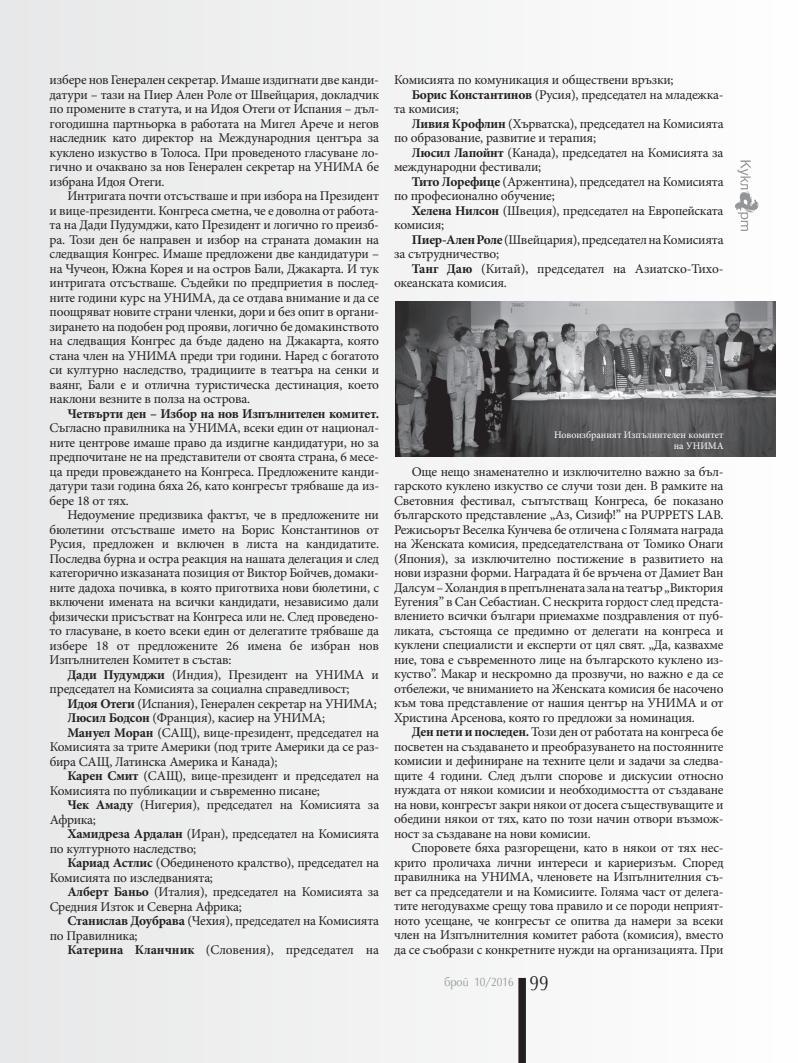
<style>
.page{position:relative;width:798px;height:1063px;background:#fff}
.page>*{position:absolute;margin:0;border:0;box-sizing:border-box;transform-origin:0 0}
.t1{font:13.38px/14.5px "Minion Pro";letter-spacing:-.02em;color:#231f20;text-align:justify}
.t2{font:700 13.38px "Minion Pro";letter-spacing:-.02em;color:#231f20}
.t3{font:12.5px "Opal Bulgarian CYR";color:#939598;scale:.9 1}
.t4{font:10px/10.6px "Minion Pro";color:#fff;text-align:right}
.s1{font-weight:700}
.s2{font-size:21.25px;color:#231f20}
</style>
<div class="page">
<div style="left:0;top:0;width:797px;height:1063px;background:#f2f2f3"></div>
<svg style="left:735px;top:161px;width:23px;height:70px"></svg>
<div style="left:518px;top:978px;width:7px;height:85px;background:#231f20"></div>
<img style="left:395px;top:301px;width:380px;height:155px">
<p class="t1" style="left:50px;top:73px;width:331px">избере нов Генерален секретар. Имаше издигнати две канди&shy;датури – тази на Пиер Ален Роле от Швейцария, докладчик по промените в статута, и на Идоя Отеги от Испания – дъл&shy;гогодишна партньорка в работата на Мигел Арече и негов наследник като директор на Международния центъра за куклено изкуство в Толоса. При проведеното гласуване ло&shy;гично и очаквано за нов Генерален секретар на УНИМА бе избрана Идоя Отеги.</p>
<p class="t1" style="left:50px;top:189px;width:331px;text-indent:18px">Интригата почти отсъстваше и при избора на Президент и вице-президенти. Конгреса сметна, че е доволна от работа&shy;та на Дади Пудумджи, като Президент и логично го преизб&shy;ра. Този ден бе направен и избор на страната домакин на следващия Конгрес. Имаше предложени две кандидатури – на Чучеон, Южна Корея и на остров Бали, Джакарта. И тук интригата отсъстваше. Съдейки по предприетия в послед&shy;ните години курс на УНИМА, да се отдава внимание и да се поощряват новите страни членки, дори и без опит в органи&shy;зирането на подобен род прояви, логично бе домакинството на следващия Конгрес да бъде дадено на Джакарта, която стана член на УНИМА преди три години. Наред с богатото си културно наследство, традициите в театъра на сенки и ваянг, Бали е и отлична туристическа дестинация, което наклони везните в полза на острова.</p>
<p class="t2" style="left:67px;top:404px;width:313px">Четвърти ден – Избор на нов Изпълнителен комитет.</p>
<p class="t1" style="left:50px;top:421px;width:331px">Съгласно правилника на УНИМА, всеки един от национал&shy;ните центрове имаше право да издигне кандидатури, но за предпочитане не на представители от своята страна, 6 месе&shy;ца преди провеждането на Конгреса. Предложените канди&shy;датури тази година бяха 26, като конгресът трябваше да из&shy;бере 18 от тях.</p>
<p class="t1" style="left:50px;top:508px;width:331px;text-indent:18px">Недоумение предизвика фактът, че в предложените ни бюлетини отсъстваше името на Борис Константинов от Русия, предложен и включен в листа на кандидатите.<br>Последва бурна и остра реакция на нашата делегация и след категорично изказаната позиция от Виктор Бойчев, домаки&shy;ните дадоха почивка, в която приготвиха нови бюлетини, с включени имената на всички кандидати, независимо дали физически присъстват на Конгреса или не. След проведено&shy;то гласуване, в което всеки един от делегатите трябваше да избере 18 от предложените 26 имена бе избран нов Изпълнителен Комитет в състав:</p>
<p class="t1" style="left:50px;top:667px;width:331px;text-indent:18px"><span class="s1">Дади Пудумджи</span> (Индия), Президент на УНИМА и председател на Комисията за социална справедливост;</p>
<p class="t1" style="left:67px;top:696px;width:311px"><span class="s1">Идоя Отеги</span> (Испания), Генерален секретар на УНИМА;</p>
<p class="t1" style="left:67px;top:711px;width:259px"><span class="s1">Люсил Бодсон</span> (Франция), касиер на УНИМА;</p>
<p class="t1" style="left:67px;top:725px;width:313px"><span class="s1">Мануел Моран</span> (САЩ), вице-президент, председател на</p>
<p class="t1" style="left:50px;top:740px;width:331px">Комисията за трите Америки (под трите Америки да се раз-</p>
<p class="t1" style="left:50px;top:754px;width:229px">бира САЩ, Латинска Америка и Канада);</p>
<p class="t1" style="left:67px;top:769px;width:313px"><span class="s1">Карен Смит</span> (САЩ), вице-президент и председател на</p>
<p class="t1" style="left:50px;top:783px;width:272px">Комисията по публикации и съвременно писане;</p>
<p class="t1" style="left:67px;top:798px;width:313px"><span class="s1">Чек Амаду</span> (Нигерия), председател на Комисията за</p>
<p class="t1" style="left:50px;top:812px;width:48px">Африка;</p>
<p class="t1" style="left:67px;top:827px;width:313px"><span class="s1">Хамидреза Ардалан</span> (Иран), председател на Комисията</p>
<p class="t1" style="left:50px;top:841px;width:148px">по културното наследство;</p>
<p class="t1" style="left:67px;top:856px;width:313px"><span class="s1">Кариад Астлис</span> (Обединеното кралство), председател на</p>
<p class="t1" style="left:50px;top:870px;width:165px">Комисията по изследванията;</p>
<p class="t1" style="left:67px;top:885px;width:313px"><span class="s1">Алберт Баньо</span> (Италия), председател на Комисията за</p>
<p class="t1" style="left:50px;top:899px;width:194px">Средния Изток и Северна Африка;</p>
<p class="t1" style="left:67px;top:914px;width:313px"><span class="s1">Станислав Доубрава</span> (Чехия), председател на Комисията</p>
<p class="t1" style="left:50px;top:928px;width:89px">по Правилника;</p>
<p class="t1" style="left:67px;top:943px;width:313px"><span class="s1">Катерина Кланчник</span> (Словения), председател на</p>
<p class="t1" style="left:394px;top:73px;width:281px">Комисията по комуникация и обществени връзки;</p>
<p class="t1" style="left:411px;top:87px;width:313px"><span class="s1">Борис Константинов</span> (Русия), председател на младежка-</p>
<p class="t1" style="left:394px;top:102px;width:66px">та комисия;</p>
<p class="t1" style="left:411px;top:116px;width:313px"><span class="s1">Ливия Крофлин</span> (Хърватска), председател на Комисията</p>
<p class="t1" style="left:394px;top:131px;width:203px">по образование, развитие и терапия;</p>
<p class="t1" style="left:411px;top:145px;width:313px"><span class="s1">Люсил Лапойнт</span> (Канада), председател на Комисията за</p>
<p class="t1" style="left:394px;top:160px;width:148px">международни фестивали;</p>
<p class="t1" style="left:411px;top:174px;width:313px"><span class="s1">Тито Лорефице</span> (Аржентина), председател на Комисията</p>
<p class="t1" style="left:394px;top:189px;width:162px">по професионално обучение;</p>
<p class="t1" style="left:411px;top:203px;width:313px"><span class="s1">Хелена Нилсон</span> (Швеция), председател на Европейската</p>
<p class="t1" style="left:394px;top:218px;width:52px">комисия;</p>
<p class="t1" style="left:411px;top:232px;width:313px"><span class="s1">Пиер-Ален Роле</span> (Швейцария), председател на Комисията</p>
<p class="t1" style="left:394px;top:247px;width:106px">за сътрудничество;</p>
<p class="t1" style="left:411px;top:261px;width:311px"><span class="s1">Танг Даю</span> (Китай), председател на Азиатско-Тихо-</p>
<p class="t1" style="left:394px;top:276px;width:113px">океанската комисия.</p>
<p class="t4" style="left:553px;top:430px;width:171px">Новоизбраният Изпълнителен комитет на УНИМА</p>
<p class="t1" style="left:394px;top:464px;width:331px;text-indent:18px">Още нещо знаменателно и изключително важно за бъл&shy;гарското куклено изкуство се случи този ден. В рамките на Световния фестивал, съпътстващ Конгреса, бе показано българското представление „Аз, Сизиф!” на PUPPETS LAB.<br>Режисьорът Веселка Кунчева бе отличена с Голямата награда на Женската комисия, председателствана от Томико Онаги (Япония), за изключително постижение в развитието на нови изразни форми. Наградата й бе връчена от Дамиет Ван Далсум – Холандия в препълнената зала на театър „Виктория Еугения” в Сан Себастиан. С нескрита гордост след предста&shy;влението всички българи приемахме поздравления от пуб&shy;ликата, състояща се предимно от делегати на конгреса и куклени специалисти и експерти от цял свят. „Да, казвахме ние, това е съвременното лице на българското куклено из&shy;куство”. Макар и нескромно да прозвучи, но важно е да се отбележи, че вниманието на Женската комисия бе насочено към това представление от нашия център на УНИМА и от Христина Арсенова, която го предложи за номинация.</p>
<p class="t1" style="left:394px;top:725px;width:331px;text-indent:18px"><span class="s1">Ден пети и последен.</span> Този ден от работата на конгреса бе посветен на създаването и преобразуването на постоянните комисии и дефиниране на техните цели и задачи за следва&shy;щите 4 години. След дълги спорове и дискусии относно нуждата от някои комисии и необходимостта от създаване на нови, конгресът закри някои от досега съществуващите и обедини някои от тях, като по този начин отвори възмож&shy;ност за създаване на нови комисии.</p>
<p class="t1" style="left:394px;top:841px;width:331px;text-indent:18px">Споровете бяха разгорещени, като в някои от тях нес&shy;крито проличаха лични интереси и кариеризъм. Според правилника на УНИМА, членовете на Изпълнителния съ&shy;вет са председатели и на Комисиите. Голяма част от делега&shy;тите негодувахме срещу това правило и се породи неприят&shy;ното усещане, че конгресът се опитва да намери за всеки член на Изпълнителния комитет работа (комисия), вместо да се съобрази с конкретните нужди на организацията. При</p>
<p class="t3" style="left:444px;top:975px;width:117px">брой 10/2016 <span class="s2">99</span></p>
</div>
